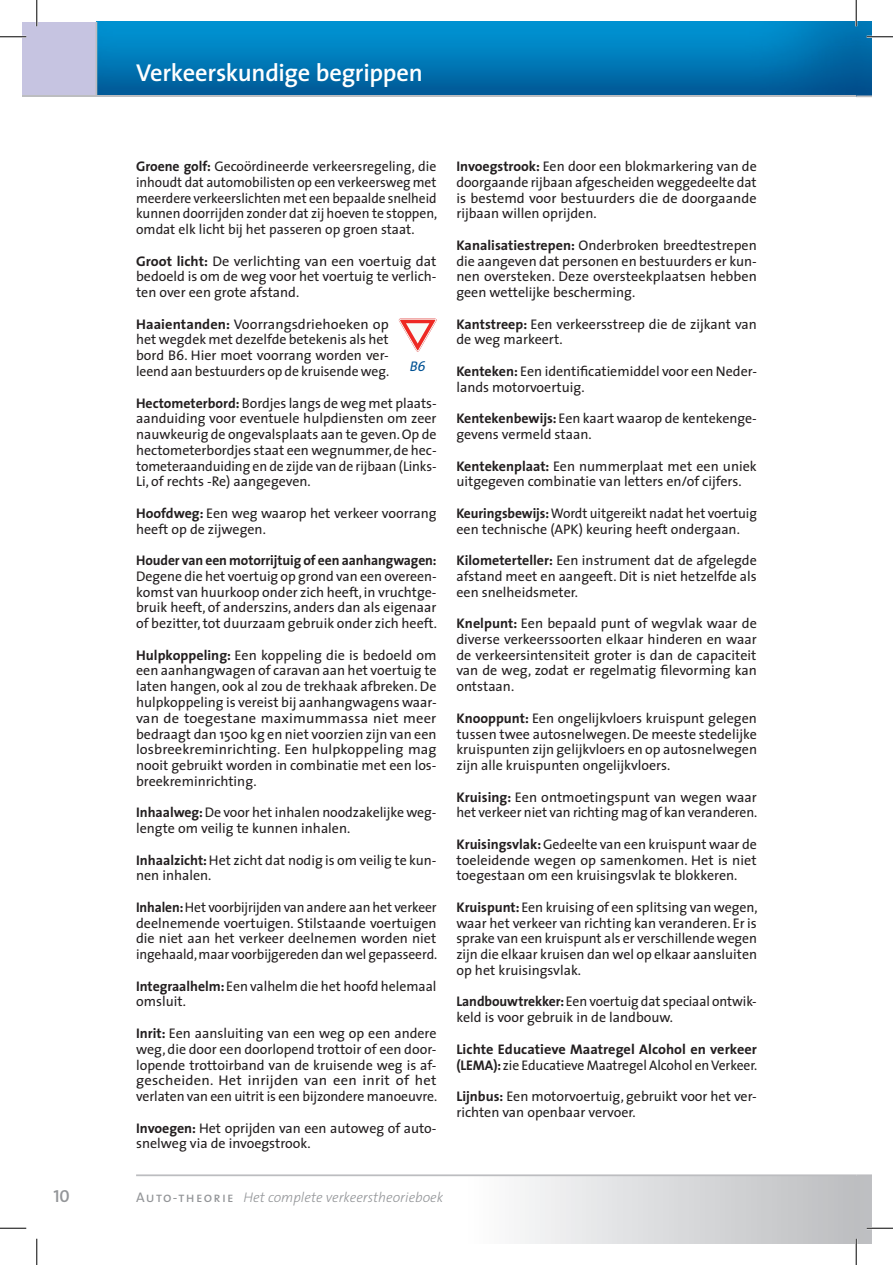
<style>
.page{position:relative;width:893px;height:1265px;background:#fff}
.page>*{position:absolute;margin:0;border:0;box-sizing:border-box;transform-origin:0 0}
.t1{font:600 24.5px "The Sans";letter-spacing:-.01em;color:#fff}
.t2{font:17.5px "The Sans Semi Bold Caps";color:#939598}
.t3{font:14px/15.8px "The Sans";color:#231f20;text-align:justify}
.t4{font:14px/15.8px "The Sans";color:#231f20;text-align:justify;scale:.96 1}
.t5{font:700 14px/15.8px "The Sans";letter-spacing:-.005em;color:#231f20}
.t6{font:italic 300 14px "The Sans";color:#939598}
.t7{font:italic 14px "The Sans";color:#005294}
.s1{font-weight:700}
.s2{font-weight:400}
.s3{font-family:"The Sans Caps";font-weight:400;font-style:normal}
</style>
<div class="page">
<div style="left:22px;top:22px;width:75px;height:74px;background:#c6c4e1"></div>
<svg style="left:136px;top:1175px;width:719px;height:67px"></svg>
<hr style="left:136px;top:1174px;width:719px;height:1px;background:#bcbdc0">
<div style="left:855px;top:1175px;width:15px;height:67px;background:#bebfc1"></div>
<svg style="left:855px;top:1174px;width:15px;height:1px"></svg>
<img style="left:97px;top:22px;width:773px;height:73px">
<hr style="left:22px;top:95px;width:833px;height:2px;background:#bcbdc0">
<hr style="left:95px;top:22px;width:2px;height:73px;background:#bcbdc0">
<svg style="left:855px;top:95px;width:15px;height:2px"></svg>
<svg style="left:398px;top:318px;width:38px;height:33px"></svg>
<hr style="left:0;top:36px;width:26px;height:2px;background:#fff">
<hr style="left:866px;top:36px;width:26px;height:2px;background:#fff">
<hr style="left:866px;top:1226px;width:26px;height:2px;background:#fff">
<hr style="left:36px;top:0;width:2px;height:26px;background:#fff">
<hr style="left:854px;top:0;width:2px;height:26px;background:#fff">
<hr style="left:854px;top:1238px;width:2px;height:26px;background:#fff">
<svg style="left:0;top:36px;width:26px;height:1px"></svg>
<svg style="left:866px;top:36px;width:26px;height:1px"></svg>
<svg style="left:0;top:1227px;width:26px;height:1px"></svg>
<svg style="left:866px;top:1227px;width:26px;height:1px"></svg>
<svg style="left:36px;top:0;width:1px;height:26px"></svg>
<svg style="left:36px;top:1238px;width:1px;height:26px"></svg>
<svg style="left:855px;top:0;width:1px;height:26px"></svg>
<svg style="left:855px;top:1238px;width:1px;height:26px"></svg>
<h1 class="t1" style="left:136px;top:52px;width:288px">Verkeerskundige begrippen</h1>
<p class="t3" style="left:136px;top:158px;width:302px"><span class="s1">Groene golf:</span> Gecoördineerde verkeersregeling, die inhoudt dat automobilisten op een verkeersweg met meerdere verkeerslichten met een bepaalde snelheid kunnen doorrijden zonder dat zij hoeven te stoppen, omdat elk licht bij het passeren op groen staat.</p>
<p class="t3" style="left:136px;top:252px;width:302px"><span class="s1">Groot licht:</span> De verlichting van een voertuig dat bedoeld is om de weg voor het voertuig te verlich&shy;ten over een grote afstand.</p>
<p class="t3" style="left:136px;top:315px;width:254px"><span class="s1">Haaientanden:</span> Voorrangsdriehoeken op het wegdek met dezelfde betekenis als het bord B6. Hier moet voorrang worden ver&shy;leend aan bestuurders op de kruisende weg.</p>
<p class="t3" style="left:136px;top:394px;width:302px"><span class="s1">Hectometerbord:</span> Bordjes langs de weg met plaats&shy;aanduiding voor eventuele hulpdiensten om zeer nauwkeurig de ongevalsplaats aan te geven. Op de hectometerbordjes staat een wegnummer, de hec&shy;tometeraanduiding en de zijde van de rijbaan (Links-Li, of rechts -Re) aangegeven.</p>
<p class="t3" style="left:136px;top:504px;width:302px"><span class="s1">Hoofdweg:</span> Een weg waarop het verkeer voorrang heeft op de zijwegen.</p>
<p class="t5" style="left:136px;top:552px;width:302px">Houder van een motorrijtuig of een aanhangwagen:</p>
<p class="t3" style="left:136px;top:567px;width:302px">Degene die het voertuig op grond van een overeen&shy;komst van huurkoop onder zich heeft, in vruchtge&shy;bruik heeft, of anderszins, anders dan als eigenaar of bezitter, tot duurzaam gebruik onder zich heeft.</p>
<p class="t3" style="left:136px;top:646px;width:302px"><span class="s1">Hulpkoppeling:</span> Een koppeling die is bedoeld om een aanhangwagen of caravan aan het voertuig te laten hangen, ook al zou de trekhaak afbreken. De hulpkoppeling is vereist bij aanhangwagens waar&shy;van de toegestane maximummassa niet meer bedraagt dan 1500 kg en niet voorzien zijn van een losbreekreminrichting. Een hulpkoppeling mag nooit gebruikt worden in combinatie met een los&shy;breekreminrichting.</p>
<p class="t3" style="left:136px;top:804px;width:302px"><span class="s1">Inhaalweg:</span> De voor het inhalen noodzakelijke weg&shy;lengte om veilig te kunnen inhalen.</p>
<p class="t3" style="left:136px;top:851px;width:302px"><span class="s1">Inhaalzicht:</span> Het zicht dat nodig is om veilig te kun&shy;nen inhalen.</p>
<p class="t4" style="left:136px;top:898px;width:315px"><span class="s1">Inhalen:</span> Het voorbijrijden van andere aan het verkeer deelnemende voertuigen. Stilstaande voertuigen die niet aan het verkeer deelnemen worden niet ingehaald, maar voorbijgereden dan wel gepasseerd.</p>
<p class="t3" style="left:136px;top:977px;width:302px"><span class="s1">Integraalhelm:</span> Een valhelm die het hoofd helemaal omsluit.</p>
<p class="t3" style="left:136px;top:1024px;width:302px"><span class="s1">Inrit:</span> Een aansluiting van een weg op een andere weg, die door een doorlopend trottoir of een door&shy;lopende trottoirband van de kruisende weg is af&shy;gescheiden. Het inrijden van een inrit of het verlaten van een uitrit is een bijzondere manoeuvre.</p>
<p class="t3" style="left:136px;top:1119px;width:302px"><span class="s1">Invoegen:</span> Het oprijden van een autoweg of auto&shy;snelweg via de invoegstrook.</p>
<p class="t7" style="left:409px;top:354px;width:17px">B6</p>
<p class="t3" style="left:456px;top:158px;width:302px"><span class="s1">Invoegstrook:</span> Een door een blokmarkering van de doorgaande rijbaan afgescheiden weggedeelte dat is bestemd voor bestuurders die de doorgaande rijbaan willen oprijden.</p>
<p class="t3" style="left:456px;top:237px;width:302px"><span class="s1">Kanalisatiestrepen:</span> Onderbroken breedtestrepen die aangeven dat personen en bestuurders er kun&shy;nen oversteken. Deze oversteekplaatsen hebben geen wettelijke bescherming.</p>
<p class="t3" style="left:456px;top:315px;width:302px"><span class="s1">Kantstreep:</span> Een verkeersstreep die de zijkant van de weg markeert.</p>
<p class="t3" style="left:456px;top:363px;width:302px"><span class="s1">Kenteken:</span> Een identificatiemiddel voor een Neder&shy;lands motorvoertuig.</p>
<p class="t3" style="left:456px;top:410px;width:302px"><span class="s1">Kentekenbewijs:</span> Een kaart waarop de kentekenge&shy;gevens vermeld staan.</p>
<p class="t3" style="left:456px;top:457px;width:302px"><span class="s1">Kentekenplaat:</span> Een nummerplaat met een uniek uitgegeven combinatie van letters en/of cijfers.</p>
<p class="t3" style="left:456px;top:504px;width:302px"><span class="s1">Keuringsbewijs:</span> Wordt uitgereikt nadat het voertuig een technische (APK) keuring heeft ondergaan.</p>
<p class="t3" style="left:456px;top:552px;width:302px"><span class="s1">Kilometerteller:</span> Een instrument dat de afgelegde afstand meet en aangeeft. Dit is niet hetzelfde als een snelheidsmeter.</p>
<p class="t3" style="left:456px;top:615px;width:302px"><span class="s1">Knelpunt:</span> Een bepaald punt of wegvlak waar de diverse verkeerssoorten elkaar hinderen en waar de verkeersintensiteit groter is dan de capaciteit van de weg, zodat er regelmatig filevorming kan ontstaan.</p>
<p class="t3" style="left:456px;top:709px;width:302px"><span class="s1">Knooppunt:</span> Een ongelijkvloers kruispunt gelegen tussen twee autosnelwegen. De meeste stedelijke kruispunten zijn gelijkvloers en op autosnelwegen zijn alle kruispunten ongelijkvloers.</p>
<p class="t3" style="left:456px;top:788px;width:302px"><span class="s1">Kruising:</span> Een ontmoetingspunt van wegen waar het verkeer niet van richting mag of kan veranderen.</p>
<p class="t3" style="left:456px;top:835px;width:302px"><span class="s1">Kruisingsvlak:</span> Gedeelte van een kruispunt waar de toeleidende wegen op samenkomen. Het is niet toegestaan om een kruisingsvlak te blokkeren.</p>
<p class="t3" style="left:456px;top:898px;width:302px"><span class="s1">Kruispunt:</span> Een kruising of een splitsing van wegen, waar het verkeer van richting kan veranderen. Er is sprake van een kruispunt als er verschillende wegen zijn die elkaar kruisen dan wel op elkaar aansluiten op het kruisingsvlak.</p>
<p class="t3" style="left:456px;top:993px;width:302px"><span class="s1">Landbouwtrekker:</span> Een voertuig dat speciaal ontwik&shy;keld is voor gebruik in de landbouw.</p>
<p class="t5" style="left:456px;top:1040px;width:302px">Lichte Educatieve Maatregel Alcohol en verkeer (LEMA): <span class="s2">zie Educatieve Maatregel Alcohol en Verkeer.</span></p>
<p class="t3" style="left:456px;top:1087px;width:302px"><span class="s1">Lijnbus:</span> Een motorvoertuig, gebruikt voor het ver&shy;richten van openbaar vervoer.</p>
<p class="t2" style="left:53px;top:1180px;width:18px">10</p>
<p class="t6" style="left:136px;top:1185px;width:308px"><span class="s3">Auto-theorie</span> Het complete verkeerstheorieboek</p>
</div>
